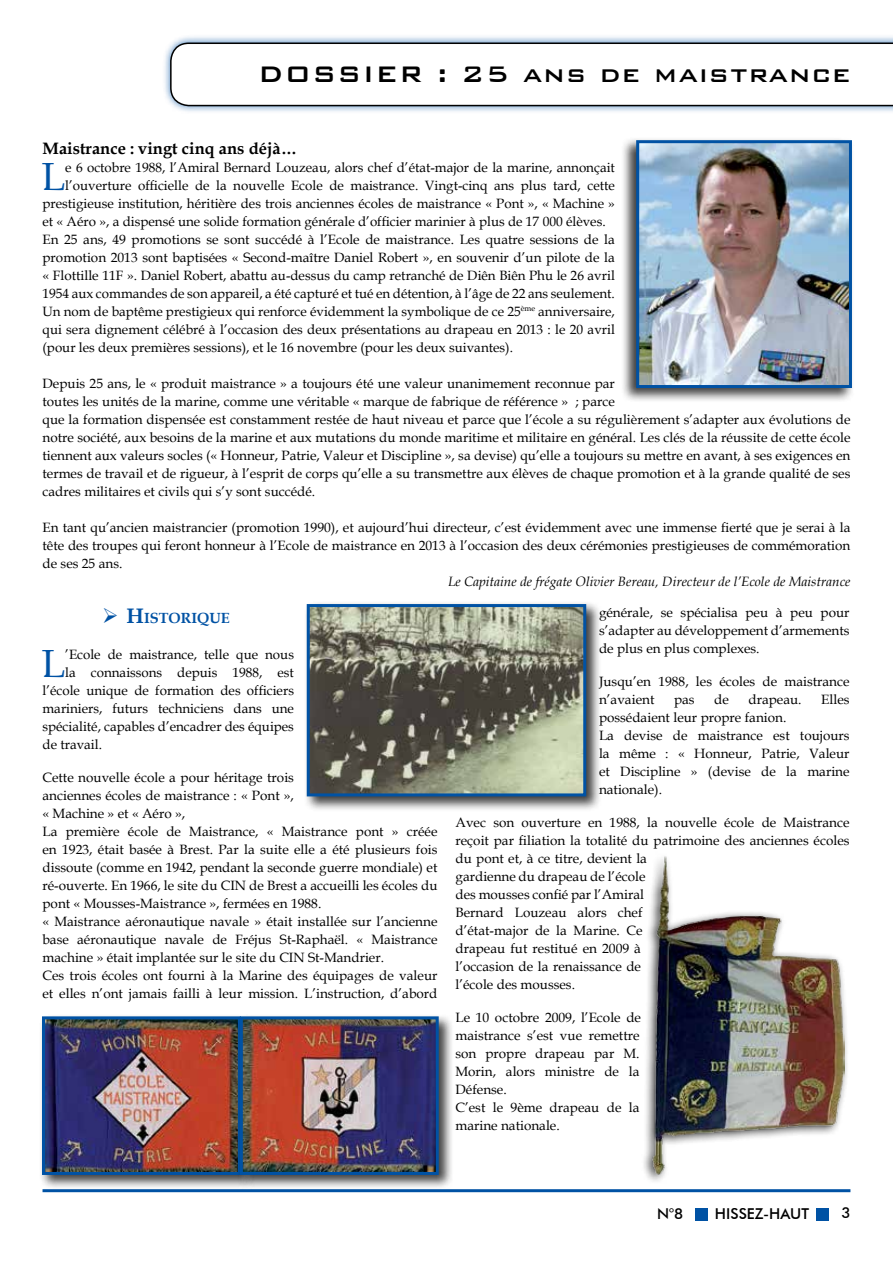
<style>
.page{position:relative;width:893px;height:1263px;background:#fff}
.page>*{position:absolute;margin:0;border:0;box-sizing:border-box;transform-origin:0 0}
.t1{font:39.3px "Book Antiqua";color:#0052a4}
.t2{font:500 30px "Bank Gothic BT";letter-spacing:.04em;color:#000}
.t3{font:700 16.5px "Book Antiqua";color:#000}
.t4{font:500 15px "Futura BT";color:#000}
.t5{font:700 14.7px "Book Antiqua";color:#0052a4}
.t6{font:13.5px/18px "Book Antiqua";color:#000}
.t7{font:italic 13.5px "Book Antiqua";color:#000}
.s1{font-size:21px}
</style>
<div class="page">
<hr style="left:43px;top:1189px;width:807px;height:3px;background:#0052a4">
<div style="left:816px;top:1208px;width:13px;height:12px;background:#0052a4"></div>
<div style="left:695px;top:1208px;width:12px;height:12px;background:#0052a4"></div>
<div style="left:162px;top:34px;width:731px;height:80px;background:#0052a4;opacity:.75"></div>
<svg style="left:169px;top:42px;width:724px;height:65px"></svg>
<div style="left:621px;top:137px;width:234px;height:266px;background:#000;opacity:.75"></div>
<img style="left:640px;top:144px;width:208px;height:240px">
<div style="left:636px;top:140px;width:216px;height:248px;border:3px solid #0052a4"></div>
<div style="left:304px;top:601px;width:297px;height:211px;background:#000;opacity:.75"></div>
<img style="left:311px;top:608px;width:271px;height:184px">
<div style="left:307px;top:604px;width:279px;height:192px;border:3px solid #0052a4"></div>
<div style="left:39px;top:1013px;width:217px;height:177px;background:#000;opacity:.75"></div>
<img style="left:46px;top:1020px;width:191px;height:151px">
<div style="left:42px;top:1016px;width:199px;height:159px;border:3px solid #0052a4"></div>
<div style="left:237px;top:1013px;width:217px;height:177px;background:#000;opacity:.75"></div>
<img style="left:244px;top:1020px;width:191px;height:151px">
<div style="left:240px;top:1016px;width:199px;height:159px;border:3px solid #0052a4"></div>
<img style="left:644px;top:856px;width:201px;height:325px">
<h2 class="t2" style="left:258px;top:58px;width:594px">DO SSI ER : 25 ans de maistrance</h2>
<p class="t3" style="left:43px;top:137px;width:256px">Maistrance : vingt cinq ans déjà…</p>
<h1 class="t1" style="left:42px;top:149px;width:25px">L</h1>
<p class="t6" style="left:65px;top:158px;width:551px">e 6 octobre 1988, l’Amiral Bernard Louzeau, alors chef d’état-major de la marine, annonçait</p>
<p class="t6" style="left:65px;top:176px;width:551px">l’ouverture officielle de la nouvelle Ecole de maistrance. Vingt-cinq ans plus tard, cette</p>
<p class="t6" style="left:43px;top:194px;width:574px">prestigieuse institution, héritière des trois anciennes écoles de maistrance « Pont », « Machine »</p>
<p class="t6" style="left:43px;top:212px;width:565px">et « Aéro », a dispensé une solide formation générale d’officier marinier à plus de 17 000 élèves.</p>
<p class="t6" style="left:43px;top:230px;width:574px">En 25 ans, 49 promotions se sont succédé à l’Ecole de maistrance. Les quatre sessions de la</p>
<p class="t6" style="left:43px;top:248px;width:574px">promotion 2013 sont baptisées « Second-maître Daniel Robert », en souvenir d’un pilote de la</p>
<p class="t6" style="left:43px;top:266px;width:574px">« Flottille 11F ». Daniel Robert, abattu au-dessus du camp retranché de Diên Biên Phu le 26 avril</p>
<p class="t6" style="left:43px;top:284px;width:574px">1954 aux commandes de son appareil, a été capturé et tué en détention, à l’âge de 22 ans seulement.</p>
<p class="t6" style="left:43px;top:302px;width:574px">Un nom de baptême prestigieux qui renforce évidemment la symbolique de ce 25<sup>ème</sup> anniversaire,</p>
<p class="t6" style="left:43px;top:320px;width:574px">qui sera dignement célébré à l’occasion des deux présentations au drapeau en 2013 : le 20 avril</p>
<p class="t6" style="left:43px;top:338px;width:472px">(pour les deux premières sessions), et le 16 novembre (pour les deux suivantes).</p>
<p class="t6" style="left:43px;top:374px;width:809px">Depuis 25 ans, le « produit maistrance » a toujours été une valeur unanimement reconnue par<br>toutes les unités de la marine, comme une véritable « marque de fabrique de référence » ; parce<br>que la formation dispensée est constamment restée de haut niveau et parce que l’école a su régulièrement s’adapter aux évolutions de notre société, aux besoins de la marine et aux mutations du monde maritime et militaire en général. Les clés de la réussite de cette école tiennent aux valeurs socles (« Honneur, Patrie, Valeur et Discipline », sa devise) qu’elle a toujours su mettre en avant, à ses exigences en termes de travail et de rigueur, à l’esprit de corps qu’elle a su transmettre aux élèves de chaque promotion et à la grande qualité de ses cadres militaires et civils qui s’y sont succédé.</p>
<p class="t6" style="left:43px;top:518px;width:809px;text-align:justify">En tant qu’ancien maistrancier (promotion 1990), et aujourd’hui directeur, c’est évidemment avec une immense fierté que je serai à la tête des troupes qui feront honneur à l’Ecole de maistrance en 2013 à l’occasion des deux cérémonies prestigieuses de commémoration de ses 25 ans.</p>
<p class="t7" style="left:448px;top:572px;width:404px">Le Capitaine de frégate Olivier Bereau, Directeur de l’Ecole de Maistrance</p>
<p class="t5" style="left:102px;top:608px;width:129px">➢ <span class="s1">H</span>ISTORIQUE</p>
<h1 class="t1" style="left:42px;top:636px;width:25px">L</h1>
<p class="t6" style="left:65px;top:645px;width:230px">’Ecole de maistrance, telle que nous</p>
<p class="t6" style="left:599px;top:603px;width:252px;text-align:justify">générale, se spécialisa peu à peu pour s’adapter au développement d’armements de plus en plus complexes.</p>
<p class="t6" style="left:599px;top:672px;width:252px">Jusqu’en 1988, les écoles de maistrance n’avaient</p>
<p class="t6" style="left:65px;top:663px;width:230px">la connaissons depuis 1988, est</p>
<p class="t6" style="left:43px;top:681px;width:253px">l’école unique de formation des officiers</p>
<p class="t6" style="left:43px;top:699px;width:253px">mariniers, futurs techniciens dans une</p>
<p class="t6" style="left:43px;top:717px;width:253px">spécialité, capables d’encadrer des équipes</p>
<p class="t6" style="left:43px;top:735px;width:61px">de travail.</p>
<p class="t6" style="left:43px;top:768px;width:396px">Cette nouvelle école a pour héritage trois<br>anciennes écoles de maistrance : « Pont »,<br>« Machine » et « Aéro »,<br>La première école de Maistrance, « Maistrance pont » créée en 1923, était basée à Brest. Par la suite elle a été plusieurs fois dissoute (comme en 1942, pendant la seconde guerre mondiale) et ré-ouverte. En 1966, le site du CIN de Brest a accueilli les écoles du pont « Mousses-Maistrance », fermées en 1988.<br>« Maistrance aéronautique navale » était installée sur l’ancienne base aéronautique navale de Fréjus St-Raphaël. « Maistrance machine » était implantée sur le site du CIN St-Mandrier.<br>Ces trois écoles ont fourni à la Marine des équipages de valeur et elles n’ont jamais failli à leur mission. L’instruction, d’abord</p>
<p class="t6" style="left:674px;top:690px;width:22px">pas</p>
<p class="t6" style="left:714px;top:690px;width:16px">de</p>
<p class="t6" style="left:748px;top:690px;width:55px">drapeau.</p>
<p class="t6" style="left:821px;top:690px;width:30px">Elles</p>
<p class="t6" style="left:599px;top:708px;width:252px">possédaient leur propre fanion.<br>La devise de maistrance est toujours la même : « Honneur, Patrie, Valeur et Discipline » (devise de la marine nationale).</p>
<p class="t6" style="left:455px;top:813px;width:396px">Avec son ouverture en 1988, la nouvelle école de Maistrance reçoit par filiation la totalité du patrimoine des anciennes écoles du pont et, à ce titre, devient la<br>gardienne du drapeau de l’école<br>des mousses confié par l’Amiral<br>Bernard Louzeau alors chef<br>d’état-major de la Marine. Ce<br>drapeau fut restitué en 2009 à<br>l’occasion de la renaissance de<br>l’école des mousses.</p>
<p class="t6" style="left:455px;top:1008px;width:187px">Le 10 octobre 2009, l’Ecole de maistrance s’est vue remettre son propre drapeau par M.<br>Morin, alors ministre de la<br>Défense.<br>C’est le 9ème drapeau de la marine nationale.</p>
<p class="t4" style="left:657px;top:1205px;width:28px">N°8</p>
<p class="t4" style="left:715px;top:1205px;width:96px">HISSEZ-HAUT</p>
<p class="t4" style="left:841px;top:1204px;width:11px">3</p>
</div>
